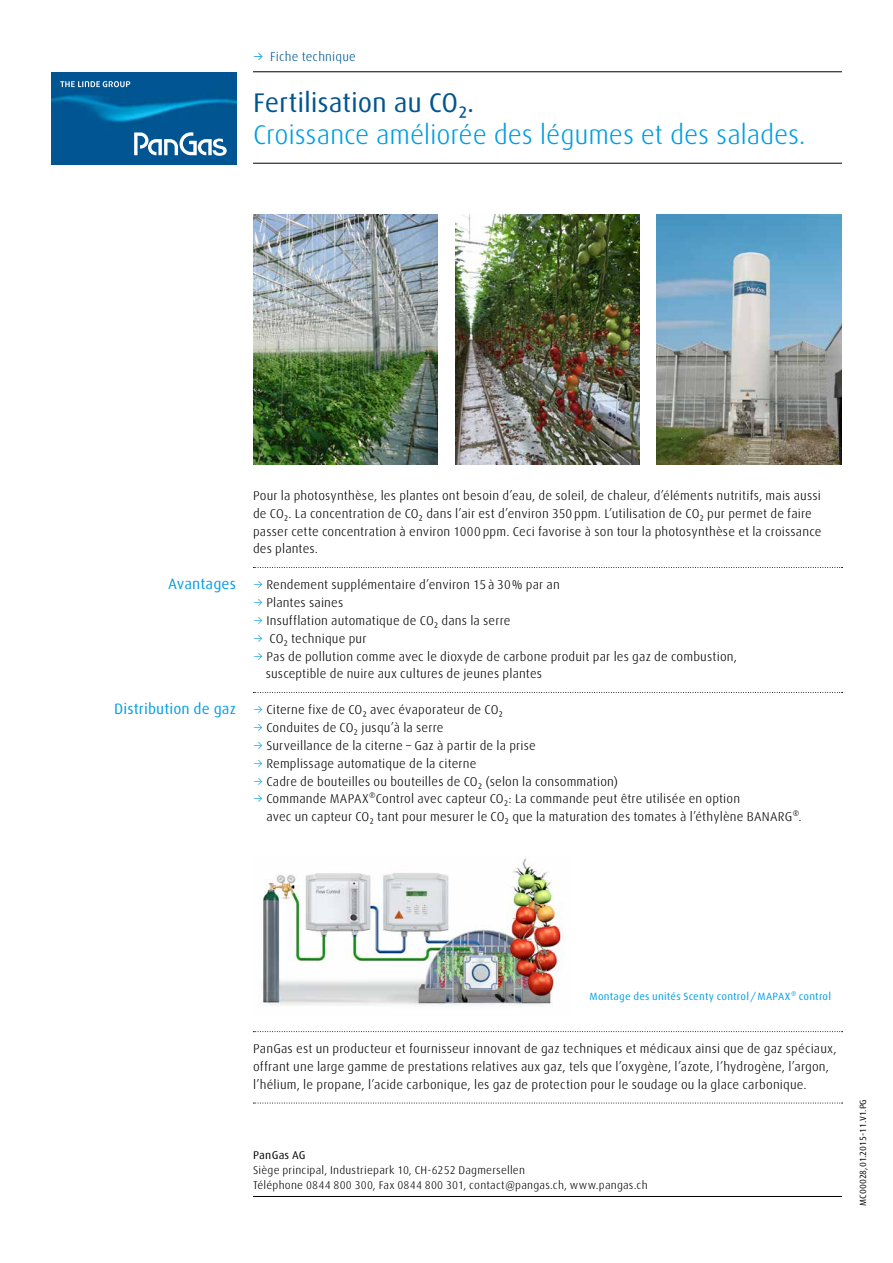
<style>
.page{position:relative;width:893px;height:1263px;background:#fff}
.page>*{position:absolute;margin:0;border:0;box-sizing:border-box;transform-origin:0 0}
.t1{font:300 27px "Linde Dax Global";letter-spacing:-.005em;color:#009ee3}
.t2{font:27px "Linde Dax Global";letter-spacing:-.01em;color:#005590}
.t3{font:15px "Linde Dax Global";letter-spacing:.005em;color:#009ee3}
.t4{font:300 12.75px/17.9px "Linde Dax Global";letter-spacing:.01em;color:#000}
.t5{font:300 12.75px "Linde Dax Global";letter-spacing:.015em;color:#005590}
.t6{font:300 11.25px/15px "Linde Dax Global";letter-spacing:.02em;color:#000}
.t7{font:11.25px "Linde Dax Global";letter-spacing:.015em;color:#000}
.t8{font:10.5px "Linde Dax Global";letter-spacing:.02em;color:#009ee3}
.t9{font:9px "Linde Dax Global";color:#000}
.s1{font-weight:400;color:#009ee3}
.s2{color:#009ee3}
</style>
<div class="page">
<img style="left:51px;top:72px;width:185px;height:92px">
<img style="left:60px;top:81px;width:70px;height:6px">
<img style="left:134px;top:132px;width:93px;height:24px">
<img style="left:253px;top:214px;width:185px;height:250px">
<img style="left:455px;top:214px;width:185px;height:250px">
<img style="left:657px;top:214px;width:185px;height:250px">
<img style="left:262px;top:858px;width:302px;height:149px">
<hr style="left:253px;top:1196px;width:589px;height:1px;background:#000">
<svg style="left:253px;top:567px;width:590px;height:1px"></svg>
<svg style="left:253px;top:692px;width:590px;height:1px"></svg>
<hr style="left:253px;top:71px;width:589px;height:1px;background:#000">
<hr style="left:253px;top:163px;width:589px;height:1px;background:#000">
<svg style="left:253px;top:1031px;width:590px;height:1px"></svg>
<svg style="left:253px;top:1103px;width:590px;height:1px"></svg>
<p class="t5" style="left:253px;top:49px;width:104px"><span class="s1">→</span> Fiche technique</p>
<h1 class="t2" style="left:253px;top:87px;width:223px">Fertilisation au CO₂.</h1>
<h1 class="t1" style="left:253px;top:119px;width:554px">Croissance améliorée des légumes et des salades.</h1>
<p class="t3" style="left:168px;top:575px;width:69px">Avantages</p>
<p class="t3" style="left:114px;top:700px;width:123px">Distribution de gaz</p>
<p class="t4" style="left:253px;top:486px;width:570px">Pour la photosynthèse, les plantes ont besoin d’eau, de soleil, de chaleur, d’éléments nutritifs, mais aussi de CO₂. La concentration de CO₂ dans l’air est d’environ 350 ppm. L’utilisation de CO₂ pur permet de faire passer cette concentration à environ 1000 ppm. Ceci favorise à son tour la photosynthèse et la croissance des plantes.</p>
<p class="t4" style="left:253px;top:576px;width:308px"><span class="s2">→</span> Rendement supplémentaire d’environ 15 à 30% par an</p>
<p class="t4" style="left:253px;top:594px;width:92px"><span class="s2">→</span> Plantes saines</p>
<p class="t4" style="left:253px;top:611px;width:259px"><span class="s2">→</span> Insufflation automatique de CO₂ dans la serre</p>
<p class="t4" style="left:253px;top:629px;width:115px"><span class="s2">→</span> CO₂ technique pur</p>
<p class="t4" style="left:266px;top:647px;width:473px;text-indent:-13px"><span class="s2">→</span> Pas de pollution comme avec le dioxyde de carbone produit par les gaz de combustion, susceptible de nuire aux cultures de jeunes plantes</p>
<p class="t4" style="left:253px;top:701px;width:252px"><span class="s2">→</span> Citerne fixe de CO₂ avec évaporateur de CO₂</p>
<p class="t4" style="left:253px;top:719px;width:192px"><span class="s2">→</span> Conduites de CO₂ jusqu’à la serre</p>
<p class="t4" style="left:253px;top:736px;width:284px"><span class="s2">→</span> Surveillance de la citerne – Gaz à partir de la prise</p>
<p class="t4" style="left:253px;top:754px;width:225px"><span class="s2">→</span> Remplissage automatique de la citerne</p>
<p class="t4" style="left:253px;top:772px;width:367px"><span class="s2">→</span> Cadre de bouteilles ou bouteilles de CO₂ (selon la consommation)</p>
<p class="t4" style="left:266px;top:790px;width:537px;text-indent:-13px"><span class="s2">→</span> Commande MAPAX®Control avec capteur CO₂: La commande peut être utilisée en option<br>avec un capteur CO₂ tant pour mesurer le CO₂ que la maturation des tomates à l’éthylène BANARG®.</p>
<p class="t8" style="left:590px;top:990px;width:243px">Montage des unités Scenty control/MAPAX® control</p>
<p class="t4" style="left:253px;top:1040px;width:585px">PanGas est un producteur et fournisseur innovant de gaz techniques et médicaux ainsi que de gaz spéciaux, offrant une large gamme de prestations relatives aux gaz, tels que l’oxygène, l’azote, l’hydrogène, l’argon, l’hélium, le propane, l’acide carbonique, les gaz de protection pour le soudage ou la glace carbonique.</p>
<p class="t7" style="left:253px;top:1148px;width:54px">PanGas AG</p>
<p class="t6" style="left:253px;top:1162px;width:396px">Siège principal, Industriepark 10, CH-6252 Dagmersellen<br>Téléphone 0844 800 300, Fax 0844 800 301, contact@pangas.ch, www.pangas.ch</p>
<p class="t9" style="left:858px;top:1205px;width:108px;rotate:-90deg">MC00028,01.2015-11.V1.PG</p>
</div>
